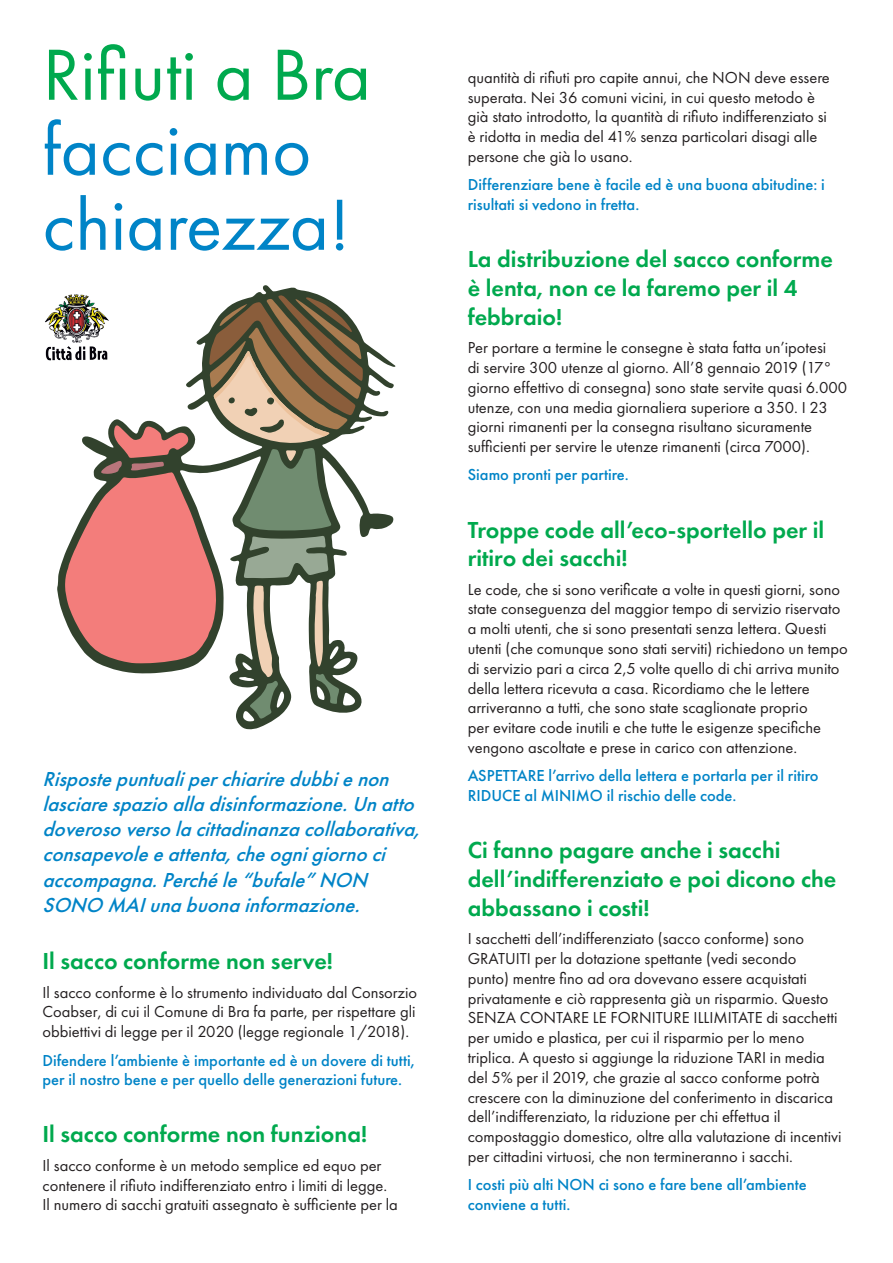
<style>
.page{position:relative;width:893px;height:1263px;background:#fff}
.page>*{position:absolute;margin:0;border:0;box-sizing:border-box;transform-origin:0 0}
.t1{font:75px/75px "Futura PT";color:#0084c7}
.titolo{font:600 24px/28.8px "Futura PT";color:#00a94e}
.dove{font:italic 500 21px/25.2px "Futura PT";color:#0084c7}
.t2{font:16.5px/19.8px "Futura PT";color:#231f20}
.dove-2{font:500 16.5px/19.8px "Futura PT";color:#0084c7}
.s1{color:#00a94e}
</style>
<div class="page">
<svg style="left:57px;top:285px;width:338px;height:444px"></svg>
<svg style="left:65px;top:295px;width:298px;height:426px"></svg>
<img style="left:45px;top:294px;width:69px;height:67px">
<p class="t1" style="left:43px;top:37px;width:330px"><span class="s1">Rifiuti a Bra </span>facciamo chiarezza!</p>
<p class="dove" style="left:43px;top:766px;width:385px">Rispostepuntualiperchiariredubbienon lasciarespazioalladisinformazione.Unatto doverosoversolacittadinanzacollaborativa, consapevoleeattenta,cheognigiornoci accompagna.Perchéle“bufale”NON SONO MAIunabuonainformazione.</p>
<p class="titolo" style="left:43px;top:947px;width:292px">Il sacco conforme non serve!</p>
<p class="t2" style="left:43px;top:982px;width:376px;text-align:justify">Il sacco conforme è lo strumento individuato dal Consorzio Coabser, di cui il Comune di Bra fa parte, per rispettare gli obbiettivi di legge per il 2020 (legge regionale 1/2018).</p>
<p class="dove-2" style="left:43px;top:1050px;width:374px">Difendere l’ambiente è importante ed è un dovere di tutti, per il nostro bene e per quello delle generazioni future.</p>
<p class="titolo" style="left:43px;top:1120px;width:326px">Il sacco conforme non funziona!</p>
<p class="t2" style="left:43px;top:1155px;width:357px">Il sacco conforme è un metodo semplice ed equo per contenere il rifiuto indifferenziato entro i limiti di legge.<br>Il numero di sacchi gratuiti assegnato è sufficiente per la</p>
<p class="t2" style="left:468px;top:67px;width:364px">quantità di rifiuti pro capite annui, che NON deve essere superata. Nei 36 comuni vicini, in cui questo metodo è già stato introdotto, la quantità di rifiuto indifferenziato si è ridotta in media del 41% senza particolari disagi alle persone che già lo usano.</p>
<p class="dove-2" style="left:468px;top:175px;width:359px">Differenziare bene è facile ed è una buona abitudine: i risultati si vedono in fretta.</p>
<p class="titolo" style="left:468px;top:244px;width:367px">La distribuzione del sacco conforme è lenta, non ce la faremo per il 4 febbraio!</p>
<p class="t2" style="left:468px;top:338px;width:381px">Per portare a termine le consegne è stata fatta un’ipotesi<br>di servire 300 utenze al giorno. All’8 gennaio 2019 (17° giorno effettivo di consegna) sono state servite quasi 6.000 utenze, con una media giornaliera superiore a 350. I 23 giorni rimanenti per la consegna risultano sicuramente sufficienti per servire le utenze rimanenti (circa 7000).</p>
<p class="dove-2" style="left:468px;top:465px;width:163px">Siamo pronti per partire.</p>
<p class="titolo" style="left:468px;top:515px;width:358px">Troppe code all’eco-sportello per il ritiro dei sacchi!</p>
<p class="t2" style="left:468px;top:579px;width:382px">Le code, che si sono verificate a volte in questi giorni, sono state conseguenza del maggior tempo di servizio riservato a molti utenti, che si sono presentati senza lettera. Questi utenti (che comunque sono stati serviti) richiedono un tempo di servizio pari a circa 2,5 volte quello di chi arriva munito della lettera ricevuta a casa. Ricordiamo che le lettere arriveranno a tutti, che sono state scaglionate proprio<br>per evitare code inutili e che tutte le esigenze specifiche vengono ascoltate e prese in carico con attenzione.</p>
<p class="dove-2" style="left:468px;top:766px;width:352px">ASPETTARE l’arrivo della lettera e portarla per il ritiro<br>RIDUCE al MINIMO il rischio delle code.</p>
<p class="titolo" style="left:468px;top:835px;width:370px">Ci fanno pagare anche i sacchi dell’indifferenziato e poi dicono che abbassano i costi!</p>
<p class="t2" style="left:468px;top:929px;width:375px">I sacchetti dell’indifferenziato (sacco conforme) sono GRATUITI per la dotazione spettante (vedi secondo punto) mentre fino ad ora dovevano essere acquistati privatamente e ciò rappresenta già un risparmio. Questo SENZA CONTARE LE FORNITURE ILLIMITATE di sacchetti per umido e plastica, per cui il risparmio per lo meno triplica. A questo si aggiunge la riduzione TARI in media del 5% per il 2019, che grazie al sacco conforme potrà crescere con la diminuzione del conferimento in discarica dell’indifferenziato, la riduzione per chi effettua il compostaggio domestico, oltre alla valutazione di incentivi per cittadini virtuosi, che non termineranno i sacchi.</p>
<p class="dove-2" style="left:468px;top:1175px;width:341px">I costi più alti NON ci sono e fare bene all’ambiente conviene a tutti.</p>
</div>
